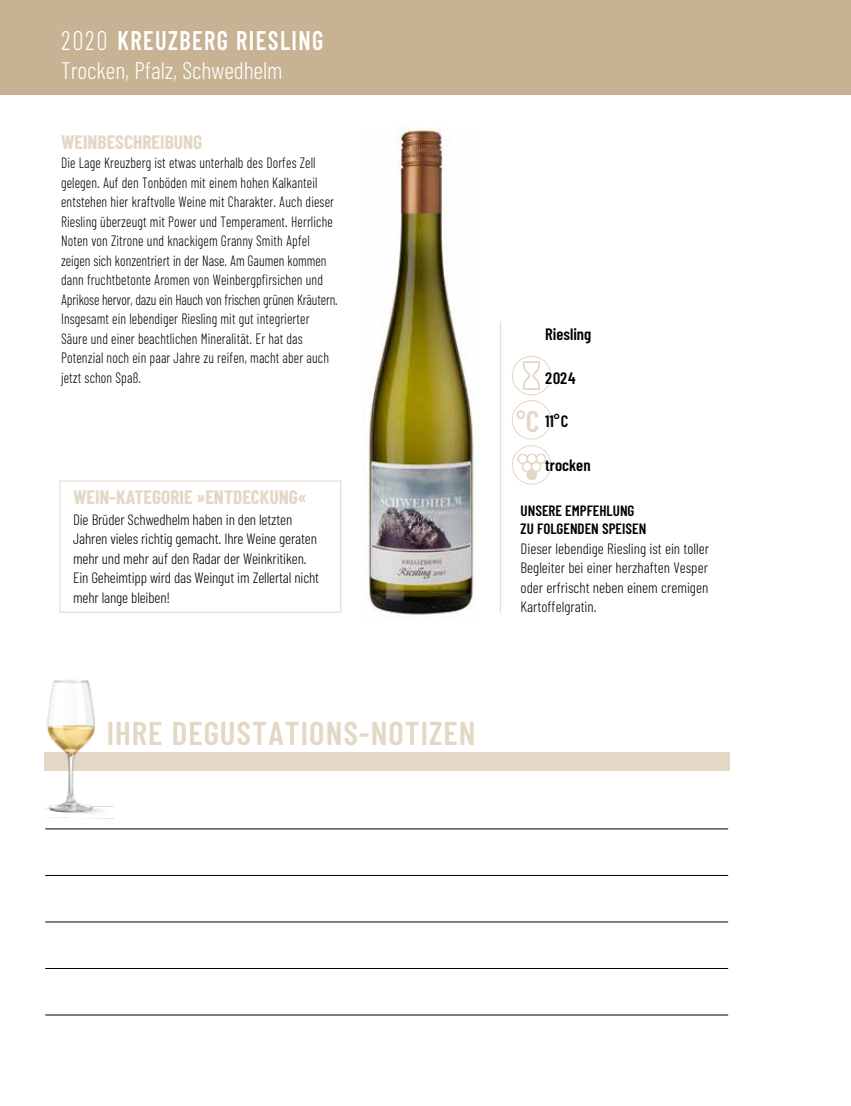
<style>
.page{position:relative;width:851px;height:1106px;background:#fff}
.page>*{position:absolute;margin:0;border:0;box-sizing:border-box;transform-origin:0 0}
.t1{font:600 33px "Barlow Condensed";letter-spacing:.03em;color:#e3d7c6}
.t2{font:600 27px "Barlow Condensed";letter-spacing:.06em;color:#fff;scale:.9 1}
.t3{font:600 27px "Barlow Condensed";color:#e3d7c6}
.t4{font:300 24px "Barlow Condensed";letter-spacing:-.005em;color:#fff}
.t5{font:700 19.5px "Barlow Condensed";color:#e3d7c6}
.t6{font:600 16.5px "Barlow Condensed";color:#000}
.t7{font:300 15px/19.5px "Barlow Condensed";letter-spacing:.01em;color:#000;scale:.9 1}
.t8{font:300 15px/19.5px "Barlow Condensed";letter-spacing:-.01em;color:#000}
.t9{font:300 15px/19.5px "Barlow Condensed";letter-spacing:.01em;color:#000;text-align:justify}
.t10{font:600 15px/18px "Barlow Condensed";color:#000}
.s1{font-weight:300}
.s2{font-size:30px}
</style>
<div class="page">
<img style="left:522px;top:361px;width:19px;height:28px">
<div style="left:512px;top:356px;width:39px;height:39px;border:1px solid #e3d7c6;border-radius:50%"></div>
<img style="left:514px;top:454px;width:34px;height:27px">
<div style="left:512px;top:445px;width:39px;height:39px;border:1px solid #e3d7c6;border-radius:50%"></div>
<div style="left:512px;top:400px;width:39px;height:39px;border:1px solid #e3d7c6;border-radius:50%"></div>
<div style="left:0;top:0;width:850px;height:95px;background:#c7b393"></div>
<hr style="left:45px;top:828px;width:683px;height:1px;background:#000">
<hr style="left:45px;top:875px;width:683px;height:1px;background:#000">
<hr style="left:45px;top:921px;width:683px;height:1px;background:#000">
<hr style="left:45px;top:968px;width:683px;height:1px;background:#000">
<hr style="left:45px;top:1014px;width:683px;height:1px;background:#000">
<hr style="left:500px;top:321px;width:1px;height:292px;background:#e3d7c6">
<div style="left:44px;top:752px;width:685px;height:18px;background:#e3d7c6"></div>
<div style="left:60px;top:480px;width:281px;height:132px;border:1px solid #e3d7c6"></div>
<img style="left:44px;top:680px;width:75px;height:139px">
<img style="left:368px;top:128px;width:108px;height:487px">
<h2 class="t2" style="left:61px;top:23px;width:293px"><span class="s1">2020</span> KREUZBERG RIESLING</h2>
<h3 class="t4" style="left:61px;top:55px;width:223px">Trocken, Pfalz, Schwedhelm</h3>
<h3 class="t5" style="left:61px;top:129px;width:143px">WEINBESCHREIBUNG</h3>
<p class="t7" style="left:61px;top:153px;width:309px">Die Lage Kreuzberg ist etwas unterhalb des Dorfes Zell gelegen. Auf den Tonböden mit einem hohen Kalkanteil entstehen hier kraftvolle Weine mit Charakter. Auch dieser Riesling überzeugt mit Power und Temperament. Herrliche Noten von Zitrone und knackigem Granny Smith Apfel zeigen sich konzentriert in der Nase. Am Gaumen kommen dann fruchtbetonte Aromen von Weinbergpfirsichen und Aprikose hervor, dazu ein Hauch von frischen grünen Kräutern.<br>Insgesamt ein lebendiger Riesling mit gut integrierter Säure und einer beachtlichen Mineralität. Er hat das Potenzial noch ein paar Jahre zu reifen, macht aber auch jetzt schon Spaß.</p>
<h3 class="t5" style="left:73px;top:485px;width:235px">WEIN-KATEGORIE »ENTDECKUNG«</h3>
<p class="t8" style="left:73px;top:509px;width:247px">Die Brüder Schwedhelm haben in den letzten Jahren vieles richtig gemacht. Ihre Weine geraten mehr und mehr auf den Radar der Weinkritiken.<br>Ein Geheimtipp wird das Weingut im Zellertal nicht mehr lange bleiben!</p>
<h1 class="t1" style="left:107px;top:712px;width:370px">IHRE DEGUSTATIONS-NOTIZEN</h1>
<p class="t6" style="left:545px;top:324px;width:48px">Riesling</p>
<p class="t6" style="left:545px;top:367px;width:32px">2024</p>
<p class="t6" style="left:545px;top:411px;width:25px">11°C</p>
<p class="t6" style="left:545px;top:454px;width:47px">trocken</p>
<h2 class="t3" style="left:516px;top:406px;width:25px">°<span class="s2">C</span></h2>
<p class="t10" style="left:520px;top:501px;width:127px">UNSERE EMPFEHLUNG<br>ZU FOLGENDEN SPEISEN</p>
<p class="t9" style="left:520px;top:538px;width:190px">Dieser lebendige Riesling ist ein toller Begleiter bei einer herzhaften Vesper oder erfrischt neben einem cremigen Kartoffelgratin.</p>
</div>
